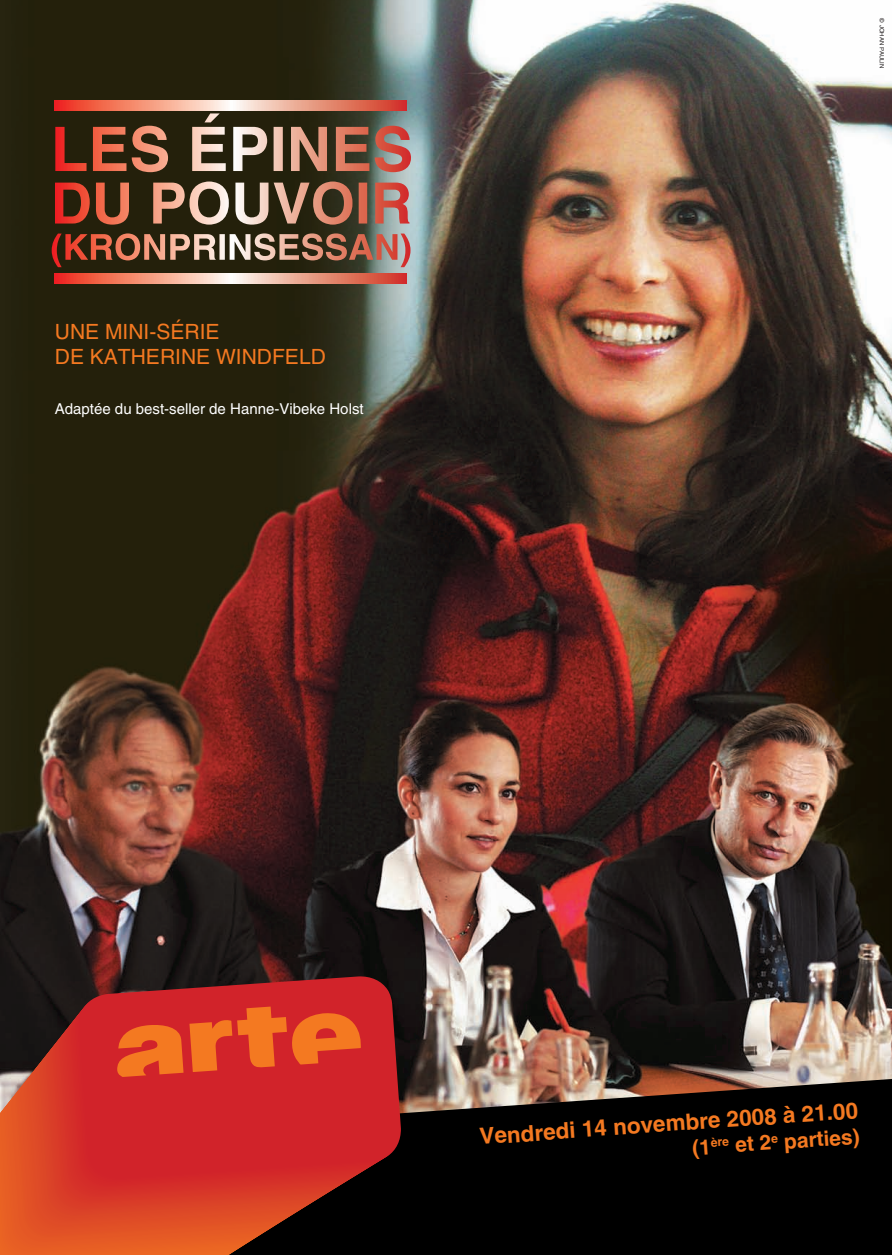
<style>
.page{position:relative;width:892px;height:1255px;background:#fff}
.page>*{position:absolute;margin:0;border:0;box-sizing:border-box;transform-origin:0 0}
.t1{font:700 22.5px "Helvetica LT Std";color:#f47921}
.t2{font:21px/25.2px "Helvetica LT Std";color:#f47921}
.t3{font:700 21px "Helvetica LT Std";color:#f47921}
.t4{font:15px "Helvetica LT Std";color:#fff}
.t5{font:6px "Helvetica LT Std";color:#231f20}
</style>
<div class="page">
<img style="left:0;top:0;width:891px;height:1077px">
<svg style="left:0;top:1077px;width:891px;height:178px;background:#180f0c"></svg>
<svg style="left:79px;top:976px;width:321px;height:202px;background:#b72126"></svg>
<svg style="left:117px;top:1024px;width:66px;height:53px;background:#e95f23"></svg>
<svg style="left:189px;top:1006px;width:175px;height:66px;background:#e14b25"></svg>
<svg style="left:55px;top:113px;width:356px;height:59px;background:#73523f"></svg>
<svg style="left:55px;top:181px;width:354px;height:44px;background:#805744"></svg>
<svg style="left:54px;top:100px;width:353px;height:10px;background:#ee9480"></svg>
<svg style="left:54px;top:273px;width:353px;height:10px;background:#ee9480"></svg>
<svg style="left:52px;top:233px;width:358px;height:34px;background:#7a5744"></svg>
<svg style="left:0;top:1089px;width:267px;height:166px;background:#d73b28"></svg>
<h2 class="t2" style="left:55px;top:319px;width:272px">Une mini-série<br>de Katherine Windfeld</h2>
<p class="t4" style="left:55px;top:400px;width:310px">Adaptée du best-seller de Hanne-Vibeke Holst</p>
<p class="t5" style="left:884px;top:18px;width:51px;rotate:90deg">© Johan Pau lin</p>
<h1 class="t1" style="left:478px;top:1123px;width:380px;rotate:-4deg">Vendredi 14 novembre 2008 à 21.00</h1>
<h2 class="t3" style="left:691px;top:1135px;width:169px;rotate:-4deg">(1<sup>ère</sup> et 2<sup>e</sup> parties)</h2>
</div>
